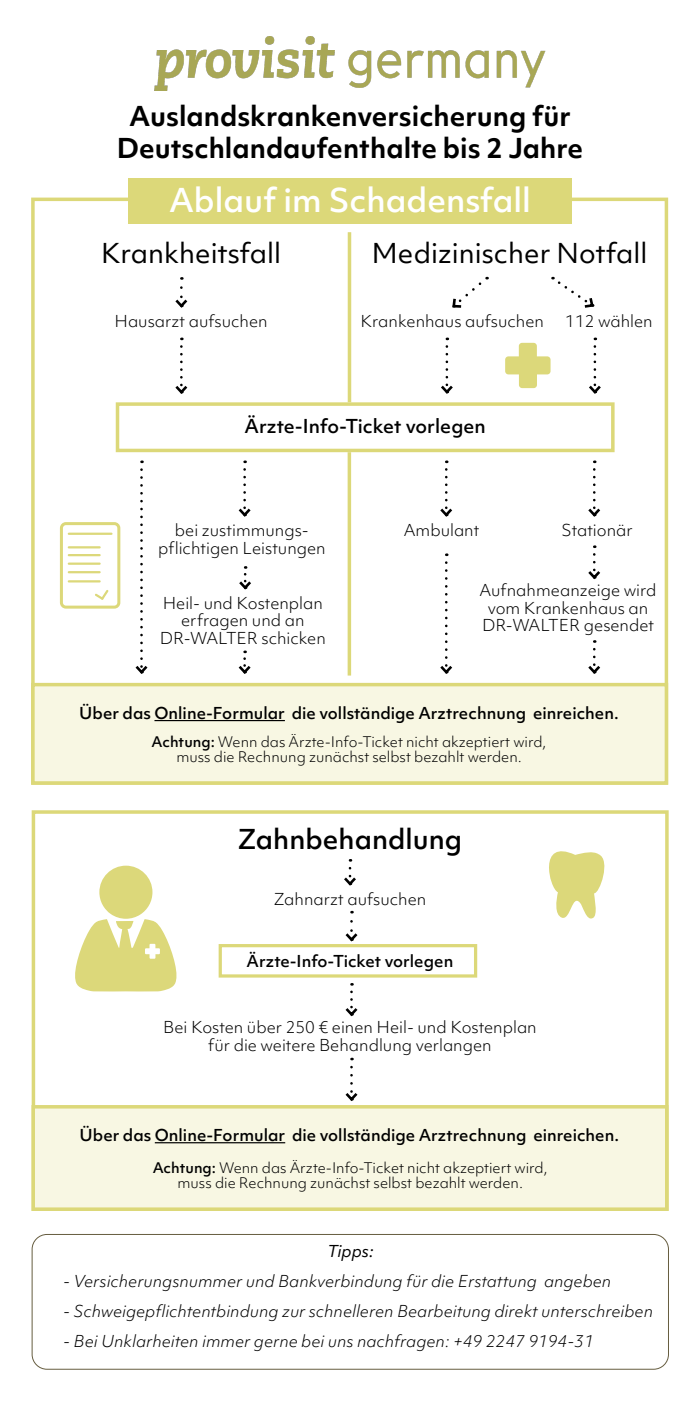
<style>
.page{position:relative;width:700px;height:1409px;background:#fff}
.page>*{position:absolute;margin:0;border:0;box-sizing:border-box;transform-origin:0 0}
.t1{font:500 31.5px "Objektiv Mk 1";color:#fff}
.t2{font:700 26.25px/31.5px "Objektiv Mk 1";color:#000;text-align:center}
.t3{font:26.25px "Objektiv Mk 1";color:#000}
.t4{font:500 26.25px "Objektiv Mk 1";color:#000}
.t5{font:500 18.38px "Objektiv Mk 1";color:#000}
.t6{font:300 15.75px/17.5px "Objektiv Mk 1";color:#000;text-align:center}
.t7{font:italic 300 15.75px "Objektiv Mk 1";color:#000}
.t8{font:500 15.75px "Objektiv Mk 1";color:#000}
.t9{font:italic 15.75px "Objektiv Mk 1";color:#000}
.t10{font:300 14px/15.8px "Objektiv Mk 1";color:#000;text-align:center}
.s1{font-weight:500}
</style>
<div class="page">
<div style="left:32px;top:810px;width:637px;height:401px;border:4px solid #dcd879"></div>
<div style="left:32px;top:1105px;width:636px;height:106px;background:#f8f7e3;border:4px solid #dcd879"></div>
<hr style="left:155px;top:1142px;width:130px;height:1px;background:#000">
<div style="left:128px;top:178px;width:444px;height:45px;background:#dcd879"></div>
<img style="left:155px;top:37px;width:391px;height:53px">
<div style="left:116px;top:402px;width:499px;height:50px;border:4px solid #dcd879"></div>
<div style="left:31px;top:683px;width:637px;height:102px;background:#f8f7e3;border:4px solid #dcd879"></div>
<hr style="left:154px;top:720px;width:131px;height:1px;background:#000">
<div style="left:32px;top:1234px;width:637px;height:135px;border:1px solid #665d40;border-radius:15px"></div>
<hr style="left:348px;top:232px;width:3px;height:170px;background:#dcd879">
<hr style="left:348px;top:452px;width:3px;height:223px;background:#dcd879">
<svg style="left:175px;top:288px;width:13px;height:20px"></svg>
<svg style="left:175px;top:346px;width:13px;height:48px"></svg>
<svg style="left:441px;top:346px;width:12px;height:48px"></svg>
<svg style="left:440px;top:469px;width:13px;height:48px"></svg>
<svg style="left:440px;top:563px;width:13px;height:111px"></svg>
<svg style="left:238px;top:469px;width:13px;height:48px"></svg>
<svg style="left:239px;top:566px;width:12px;height:24px"></svg>
<svg style="left:238px;top:659px;width:13px;height:15px"></svg>
<svg style="left:135px;top:470px;width:13px;height:204px"></svg>
<svg style="left:589px;top:346px;width:12px;height:48px"></svg>
<svg style="left:588px;top:469px;width:13px;height:48px"></svg>
<svg style="left:588px;top:554px;width:13px;height:26px"></svg>
<svg style="left:588px;top:649px;width:13px;height:25px"></svg>
<svg style="left:452px;top:277px;width:36px;height:31px"></svg>
<div style="left:219px;top:944px;width:258px;height:33px;border:3px solid #dcd879"></div>
<svg style="left:553px;top:277px;width:42px;height:31px"></svg>
<svg style="left:344px;top:868px;width:12px;height:18px"></svg>
<svg style="left:345px;top:921px;width:13px;height:21px"></svg>
<svg style="left:345px;top:992px;width:13px;height:25px"></svg>
<svg style="left:345px;top:1067px;width:13px;height:34px"></svg>
<svg style="left:505px;top:343px;width:46px;height:45px"></svg>
<svg style="left:549px;top:851px;width:56px;height:68px"></svg>
<svg style="left:75px;top:866px;width:102px;height:125px"></svg>
<div style="left:60px;top:522px;width:60px;height:87px;border:3px solid #dcd87a;border-radius:5px"></div>
<hr style="left:69px;top:533px;width:42px;height:2px;background:#dcd87a">
<hr style="left:69px;top:546px;width:31px;height:2px;background:#dcd87a">
<hr style="left:69px;top:554px;width:31px;height:2px;background:#dcd87a">
<hr style="left:69px;top:562px;width:31px;height:3px;background:#dcd87a">
<hr style="left:69px;top:571px;width:31px;height:2px;background:#dcd87a">
<hr style="left:69px;top:580px;width:31px;height:2px;background:#dcd87a">
<svg style="left:95px;top:590px;width:14px;height:10px"></svg>
<h2 class="t2" style="left:117px;top:100px;width:468px">Auslandskrankenversicherung für<br>Deutschlandaufenthalte bis 2 Jahre</h2>
<h1 class="t1" style="left:169px;top:178px;width:363px">Ablauf im Schadensfall</h1>
<h2 class="t3" style="left:101px;top:235px;width:181px">Krankheitsfall</h2>
<h2 class="t3" style="left:372px;top:235px;width:277px">Medizinischer Notfall</h2>
<p class="t6" style="left:115px;top:312px;width:155px">Hausarzt aufsuchen</p>
<p class="t6" style="left:360px;top:312px;width:185px">Krankenhaus aufsuchen</p>
<p class="t6" style="left:565px;top:312px;width:89px">112 wählen</p>
<p class="t5" style="left:245px;top:414px;width:243px">Ärzte-Info-Ticket vorlegen</p>
<p class="t6" style="left:175px;top:521px;width:136px">bei zustimmungs-</p>
<p class="t6" style="left:404px;top:521px;width:77px">Ambulant</p>
<p class="t6" style="left:562px;top:522px;width:73px">Stationär</p>
<p class="t6" style="left:158px;top:539px;width:169px">pflichtigen Leistungen</p>
<p class="t6" style="left:480px;top:582px;width:178px">Aufnahmeanzeige wird vom Krankenhaus an<br>DR-WALTER gesendet</p>
<p class="t6" style="left:160px;top:594px;width:168px">Heil- und Kostenplan erfragen und an<br>DR-WALTER schicken</p>
<p class="t8" style="left:79px;top:701px;width:541px">Über das Online-Formular die vollständige Arztrechnung einreichen.</p>
<p class="t10" style="left:152px;top:733px;width:397px"><span class="s1">Achtung:</span> Wenn das Ärzte-Info-Ticket nicht akzeptiert wird, muss die Rechnung zunächst selbst bezahlt werden.</p>
<h2 class="t4" style="left:238px;top:821px;width:226px">Zahnbehandlung</h2>
<p class="t6" style="left:274px;top:890px;width:154px">Zahnarzt aufsuchen</p>
<p class="t8" style="left:247px;top:950px;width:208px">Ärzte-Info-Ticket vorlegen</p>
<p class="t6" style="left:163px;top:1018px;width:375px">Bei Kosten über 250 € einen Heil- und Kostenplan für die weitere Behandlung verlangen</p>
<p class="t8" style="left:80px;top:1124px;width:541px">Über das Online-Formular die vollständige Arztrechnung einreichen.</p>
<p class="t10" style="left:153px;top:1159px;width:397px"><span class="s1">Achtung:</span> Wenn das Ärzte-Info-Ticket nicht akzeptiert wird, muss die Rechnung zunächst selbst bezahlt werden.</p>
<p class="t9" style="left:327px;top:1240px;width:48px">Tipps:</p>
<p class="t7" style="left:63px;top:1270px;width:549px">- Versicherungsnummer und Bankverbindung für die Erstattung angeben</p>
<p class="t7" style="left:63px;top:1300px;width:591px">- Schweigepflichtentbindung zur schnelleren Bearbeitung direkt unterschreiben</p>
<p class="t7" style="left:63px;top:1330px;width:532px">- Bei Unklarheiten immer gerne bei uns nachfragen: +49 2247 9194-31</p>
</div>
